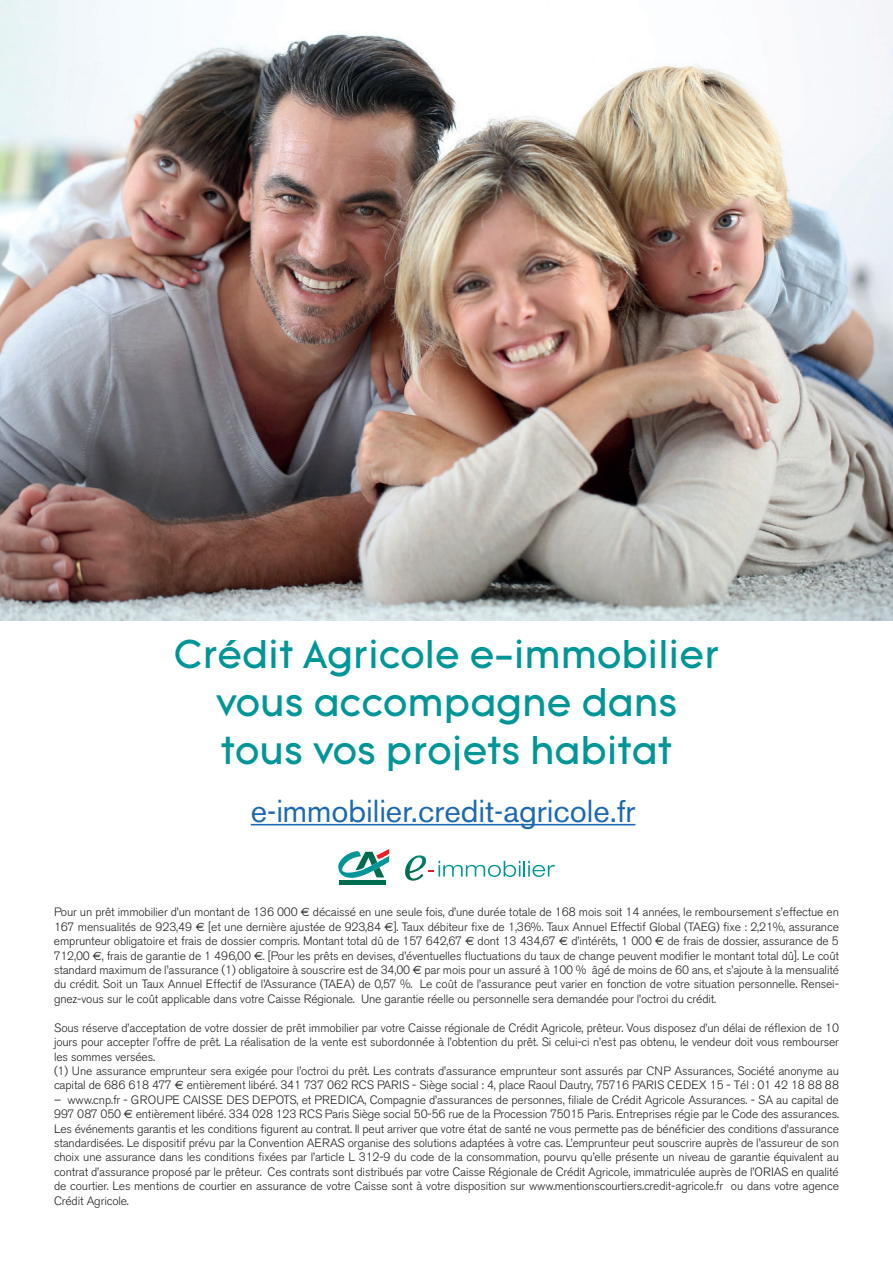
<style>
.page{position:relative;width:893px;height:1263px;background:#fff}
.page>*{position:absolute;margin:0;border:0;box-sizing:border-box;transform-origin:0 0}
.t1{font:39px/48px "Tomica";color:#009597;text-align:center}
.t2{font:31.5px "Akzidenz Grotesk BE";color:#1b69b4}
.t3{font:300 12px/14.4px "Akzidenz Grotesk BE";letter-spacing:-.01em;color:#231f20;text-align:justify}
.s1{font-family:"Euro Sans";font-weight:400}
</style>
<div class="page">
<svg style="left:405px;top:855px;width:150px;height:26px"></svg>
<hr style="left:339px;top:880px;width:47px;height:4px;background:#006c4f">
<svg style="left:338px;top:849px;width:51px;height:29px"></svg>
<img style="left:0;top:0;width:893px;height:621px">
<hr style="left:251px;top:824px;width:384px;height:1px;background:#1b69b4">
<h1 class="t1" style="left:174px;top:632px;width:547px">Crédit Agricole e-immobilier vous accompagne dans tous vos projets habitat</h1>
<h2 class="t2" style="left:251px;top:792px;width:386px">e-immobilier.credit-agricole.fr</h2>
<p class="t3" style="left:54px;top:905px;width:786px">Pour un prêt immobilier d’un montant de 136 000 <span class="s1">€</span> décaissé en une seule fois, d’une durée totale de 168 mois soit 14 années, le remboursement s’effectue en 167 mensualités de 923,49 <span class="s1">€</span> [et une dernière ajustée de 923,84 <span class="s1">€</span>]. Taux débiteur fixe de 1,36%. Taux Annuel Effectif Global (TAEG) fixe : 2,21%, assurance emprunteur obligatoire et frais de dossier compris. Montant total dû de 157 642,67 <span class="s1">€</span> dont 13 434,67 <span class="s1">€</span> d’intérêts, 1 000 <span class="s1">€</span> de frais de dossier, assurance de 5<br>712,00 <span class="s1">€</span>, frais de garantie de 1 496,00 <span class="s1">€</span>. [Pour les prêts en devises, d’éventuelles fluctuations du taux de change peuvent modifier le montant total dû]. Le coût standard maximum de l’assurance (1) obligatoire à souscrire est de 34,00 <span class="s1">€</span> par mois pour un assuré à 100 % âgé de moins de 60 ans, et s’ajoute à la mensualité du crédit. Soit un Taux Annuel Effectif de l’Assurance (TAEA) de 0,57 %. Le coût de l’assurance peut varier en fonction de votre situation personnelle. Rensei&shy;gnez-vous sur le coût applicable dans votre Caisse Régionale. Une garantie réelle ou personnelle sera demandée pour l’octroi du crédit.</p>
<p class="t3" style="left:54px;top:1020px;width:787px;text-align:left">Sous réserve d’acceptation de votre dossier de prêt immobilier par votre Caisse régionale de Crédit Agricole, prêteur. Vous disposez d’un délai de réflexion de 10 jours pour accepter l’offre de prêt. La réalisation de la vente est subordonnée à l’obtention du prêt. Si celui-ci n’est pas obtenu, le vendeur doit vous rembourser les sommes versées.<br>(1) Une assurance emprunteur sera exigée pour l’octroi du prêt. Les contrats d’assurance emprunteur sont assurés par CNP Assurances, Société anonyme au capital de 686 618 477 <span class="s1">€</span> entièrement libéré. 341 737 062 RCS PARIS - Siège social : 4, place Raoul Dautry, 75716 PARIS CEDEX 15 - Tél : 01 42 18 88 88</p>
<p class="t3" style="left:54px;top:1092px;width:786px">– www.cnp.fr - GROUPE CAISSE DES DEPOTS, et PREDICA, Compagnie d’assurances de personnes, filiale de Crédit Agricole Assurances. - SA au capital de 997 087 050 <span class="s1">€</span> entièrement libéré. 334 028 123 RCS Paris Siège social 50-56 rue de la Procession 75015 Paris. Entreprises régie par le Code des assurances.<br>Les événements garantis et les conditions figurent au contrat. Il peut arriver que votre état de santé ne vous permette pas de bénéficier des conditions d’assurance standardisées. Le dispositif prévu par la Convention AERAS organise des solutions adaptées à votre cas. L’emprunteur peut souscrire auprès de l’assureur de son choix une assurance dans les conditions fixées par l’article L 312-9 du code de la consommation, pourvu qu’elle présente un niveau de garantie équivalent au contrat d’assurance proposé par le prêteur. Ces contrats sont distribués par votre Caisse Régionale de Crédit Agricole, immatriculée auprès de l’ORIAS en qualité de courtier. Les mentions de courtier en assurance de votre Caisse sont à votre disposition sur www.mentionscourtiers.credit-agricole.fr ou dans votre agence Crédit Agricole.</p>
</div>
